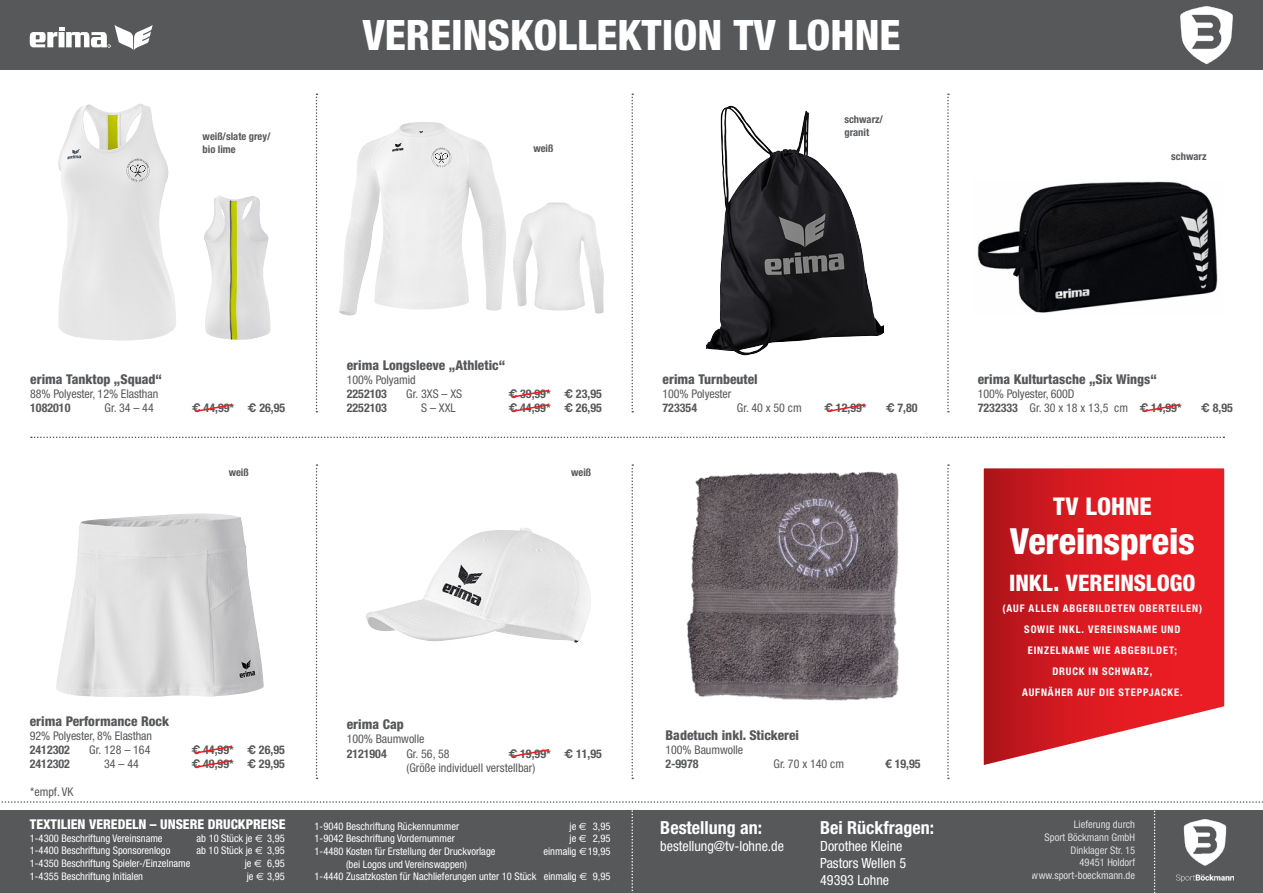
<style>
.page{position:relative;width:1263px;height:893px;background:#fff}
.page>*{position:absolute;margin:0;border:0;box-sizing:border-box;transform-origin:0 0}
.t1{font:800 condensed 42px "Helvetica Neue LT Std";color:#fff}
.t2{font:800 condensed 36px "Helvetica Neue LT Std";letter-spacing:-.005em;color:#fff}
.t3{font:800 condensed 24.45px "Helvetica Neue LT Std";color:#fff}
.t4{font:800 condensed 22.8px "Helvetica Neue LT Std";color:#fff}
.t5{font:700 condensed 18px "Helvetica Neue LT Std";color:#fff}
.t6{font:condensed 14.1px/17px "Helvetica Neue LT Std";color:#fff}
.t7{font:800 condensed 13.5px "Helvetica Neue LT Std";color:#57585a}
.t8{font:800 condensed 13.5px "Helvetica Neue LT Std";color:#fff}
.t9{font:condensed 12px/14.2px "Helvetica Neue LT Std";letter-spacing:-.005em;color:#57585a}
.t10{font:700 condensed 12px "Helvetica Neue LT Std";color:#57585a}
.t11{font:condensed 10.5px/12.6px "Helvetica Neue LT Std";color:#fff}
.t12{font:700 condensed 10.5px/21px "Helvetica Neue LT Std";letter-spacing:.08em;color:#fff;text-align:center}
.t13{font:700 condensed 10.5px/12.8px "Helvetica Neue LT Std";color:#57585a}
.s1{font-family:"Helvetica";font-stretch:normal}
.s2{font-family:"Euro Sans";font-stretch:normal}
.s3{font-family:"Helvetica";font-weight:700;font-stretch:normal}
.s4{font-weight:700}
.s5{font-family:"Helvetica Neue";font-stretch:normal}
</style>
<div class="page">
<div style="left:0;top:0;width:1263px;height:69px;background:#57585a"></div>
<svg style="left:31px;top:437px;width:1193px;height:1px"></svg>
<img style="left:706px;top:106px;width:178px;height:249px">
<img style="left:977px;top:181px;width:241px;height:132px">
<img style="left:204px;top:195px;width:67px;height:145px">
<img style="left:513px;top:202px;width:40px;height:104px">
<img style="left:56px;top:513px;width:208px;height:184px">
<img style="left:366px;top:528px;width:225px;height:115px">
<img style="left:58px;top:104px;width:118px;height:237px">
<svg style="left:127px;top:159px;width:22px;height:23px"></svg>
<img style="left:686px;top:471px;width:213px;height:230px">
<svg style="left:30px;top:25px;width:123px;height:25px"></svg>
<svg style="left:316px;top:94px;width:1px;height:318px"></svg>
<svg style="left:316px;top:464px;width:1px;height:315px"></svg>
<svg style="left:631px;top:94px;width:2px;height:318px"></svg>
<svg style="left:631px;top:464px;width:2px;height:315px"></svg>
<svg style="left:947px;top:94px;width:2px;height:318px"></svg>
<svg style="left:947px;top:464px;width:2px;height:315px"></svg>
<svg style="left:0;top:801px;width:1263px;height:92px;background:#676769"></svg>
<img style="left:1176px;top:820px;width:57px;height:61px">
<img style="left:1180px;top:6px;width:53px;height:59px">
<svg style="left:195px;top:404px;width:38px;height:8px"></svg>
<svg style="left:828px;top:404px;width:37px;height:8px"></svg>
<svg style="left:512px;top:389px;width:37px;height:23px"></svg>
<svg style="left:195px;top:745px;width:37px;height:23px"></svg>
<svg style="left:512px;top:749px;width:37px;height:8px"></svg>
<img style="left:339px;top:122px;width:89px;height:193px">
<svg style="left:432px;top:148px;width:19px;height:19px"></svg>
<svg style="left:983px;top:468px;width:242px;height:297px;background:#da3238"></svg>
<svg style="left:1143px;top:404px;width:37px;height:8px"></svg>
<h1 class="t1" style="left:362px;top:9px;width:540px">VEREINSKOLLEKTION TV LOHNE</h1>
<p class="t13" style="left:203px;top:130px;width:69px">weiß/slate grey/ bio lime</p>
<p class="t13" style="left:533px;top:142px;width:22px">weiß</p>
<p class="t13" style="left:844px;top:113px;width:40px">schwarz/ granit</p>
<p class="t13" style="left:1171px;top:149px;width:37px">schwarz</p>
<p class="t7" style="left:30px;top:371px;width:133px">erima Tanktop „Squad“</p>
<p class="t9" style="left:30px;top:387px;width:130px">88% Polyester, 12% Elasthan</p>
<p class="t10" style="left:30px;top:401px;width:42px">1082010</p>
<p class="t9" style="left:105px;top:401px;width:51px">Gr. 34 – 44</p>
<p class="t10" style="left:192px;top:401px;width:95px"><span class="s1">€</span> 44,99* <span class="s1">€</span> 26,95</p>
<p class="t7" style="left:347px;top:357px;width:160px">erima Longsleeve „Athletic“</p>
<p class="t9" style="left:347px;top:372px;width:70px">100% Polyamid</p>
<p class="t10" style="left:347px;top:387px;width:42px">2252103</p>
<p class="t9" style="left:406px;top:387px;width:57px">Gr. 3XS – XS</p>
<p class="t10" style="left:508px;top:387px;width:95px"><span class="s1">€</span> 39,99* <span class="s1">€</span> 23,95</p>
<p class="t10" style="left:347px;top:401px;width:42px">2252103</p>
<p class="t9" style="left:421px;top:401px;width:36px">S – XXL</p>
<p class="t10" style="left:508px;top:401px;width:95px"><span class="s1">€</span> 44,99* <span class="s1">€</span> 26,95</p>
<p class="t13" style="left:229px;top:465px;width:22px">weiß</p>
<p class="t13" style="left:571px;top:465px;width:22px">weiß</p>
<p class="t7" style="left:30px;top:712px;width:141px">erima Performance Rock</p>
<p class="t9" style="left:30px;top:728px;width:124px">92% Polyester, 8% Elasthan</p>
<p class="t10" style="left:30px;top:743px;width:42px">2412302</p>
<p class="t9" style="left:89px;top:743px;width:63px">Gr. 128 – 164</p>
<p class="t10" style="left:191px;top:743px;width:95px"><span class="s1">€</span> 44,99* <span class="s1">€</span> 26,95</p>
<p class="t10" style="left:30px;top:757px;width:42px">2412302</p>
<p class="t9" style="left:104px;top:757px;width:36px">34 – 44</p>
<p class="t10" style="left:191px;top:757px;width:95px"><span class="s1">€</span> 49,99* <span class="s1">€</span> 29,95</p>
<p class="t9" style="left:30px;top:785px;width:45px">*empf. VK</p>
<p class="t8" style="left:30px;top:816px;width:257px">TEXTILIEN VEREDELN – UNSERE DRUCKPREISE</p>
<p class="t11" style="left:30px;top:832px;width:134px">1-4300 Beschriftung Vereinsname</p>
<p class="t11" style="left:197px;top:832px;width:90px">ab 10 Stück je <span class="s2">#</span> 3,95</p>
<p class="t11" style="left:30px;top:844px;width:142px">1-4400 Beschriftung Sponsorenlogo</p>
<p class="t11" style="left:197px;top:844px;width:90px">ab 10 Stück je <span class="s2">#</span> 3,95</p>
<p class="t11" style="left:30px;top:857px;width:162px">1-4350 Beschriftung Spieler-/Einzelname</p>
<p class="t11" style="left:245px;top:857px;width:41px">je <span class="s2">#</span> 6,95</p>
<p class="t11" style="left:30px;top:870px;width:115px">1-4355 Beschriftung lnitialen</p>
<p class="t11" style="left:247px;top:870px;width:40px">je <span class="s2">#</span> 3,95</p>
<p class="t7" style="left:347px;top:716px;width:59px">erima Cap</p>
<p class="t9" style="left:347px;top:732px;width:79px">100% Baumwolle</p>
<p class="t10" style="left:347px;top:746px;width:41px">2121904</p>
<p class="t9" style="left:406px;top:746px;width:45px">Gr. 56, 58</p>
<p class="t9" style="left:407px;top:746px;width:197px;text-indent:102px"><span class="s3">€</span> <span class="s4">19,99*</span> <span class="s3">€</span> <span class="s4">11,95 </span>(Größe individuell verstellbar)</p>
<p class="t11" style="left:315px;top:820px;width:146px">1-9040 Beschriftung Rückennummer</p>
<p class="t11" style="left:570px;top:820px;width:42px">je <span class="s2">#</span> 3,95</p>
<p class="t11" style="left:315px;top:832px;width:142px">1-9042 Beschriftung Vordernummer</p>
<p class="t11" style="left:570px;top:832px;width:42px">je <span class="s2">#</span> 2,95</p>
<p class="t11" style="left:315px;top:845px;width:182px">1-4480 Kosten für Erstellung der Druckvorlage</p>
<p class="t11" style="left:543px;top:845px;width:68px">einmalig <span class="s2">#</span>19,95</p>
<p class="t11" style="left:315px;top:857px;width:297px;text-indent:32px">(bei Logos und Vereinswappen)<br>1-4440 Zusatzkosten für Nachlieferungen unter 10 Stück einmalig <span class="s2">#</span> 9,95</p>
<p class="t7" style="left:662px;top:371px;width:97px">erima Turnbeutel</p>
<p class="t9" style="left:662px;top:387px;width:70px">100% Polyester</p>
<p class="t10" style="left:662px;top:401px;width:36px">723354</p>
<p class="t9" style="left:737px;top:401px;width:66px">Gr. 40 x 50 cm</p>
<p class="t10" style="left:824px;top:401px;width:44px"><span class="s1">€</span> 12,99*</p>
<p class="t10" style="left:886px;top:401px;width:33px"><span class="s1">€</span> 7,80</p>
<p class="t7" style="left:665px;top:727px;width:135px">Badetuch inkl. Stickerei</p>
<p class="t9" style="left:665px;top:743px;width:79px">100% Baumwolle</p>
<p class="t10" style="left:665px;top:757px;width:34px">2-9978</p>
<p class="t9" style="left:773px;top:757px;width:72px">Gr. 70 x 140 cm</p>
<p class="t10" style="left:885px;top:757px;width:37px"><span class="s5">€</span> 19,95</p>
<h3 class="t5" style="left:660px;top:817px;width:103px">Bestellung an:</h3>
<h3 class="t6" style="left:660px;top:837px;width:125px">bestellung@tv-lohne.de</h3>
<h3 class="t5" style="left:820px;top:817px;width:115px">Bei Rückfragen:</h3>
<h3 class="t6" style="left:820px;top:837px;width:87px">Dorothee Kleine<br>Pastors Wellen 5<br>49393 Lohne</h3>
<p class="t7" style="left:978px;top:371px;width:181px">erima Kulturtasche „Six Wings“</p>
<p class="t9" style="left:978px;top:387px;width:205px">100% Polyester, 600D<br><span class="s4">7232333</span> Gr. 30 x 18 x 13,5 cm <span class="s3">€</span> <span class="s4">14,99*</span></p>
<p class="t10" style="left:1201px;top:401px;width:33px"><span class="s1">€</span> 8,95</p>
<h3 class="t3" style="left:1053px;top:491px;width:100px">TV LOHNE</h3>
<h2 class="t2" style="left:1010px;top:519px;width:186px">Vereinspreis</h2>
<h3 class="t4" style="left:1009px;top:568px;width:188px">INKL. VEREINSLOGO</h3>
<p class="t12" style="left:1003px;top:597px;width:201px">(AUF ALLEN ABGEBILDETEN OBERTEILEN)<br>SOWIE INKL. VEREINSNAME UND<br>EINZELNAME WIE ABGEBILDET;<br>DRUCK IN SCHWARZ,<br>AUFNÄHER AUF DIE STEPPJACKE.</p>
<p class="t11" style="left:1032px;top:818px;width:105px;text-align:right">Lieferung durch<br>Sport Böckmann GmbH<br>Dinklager Str. 15<br>49451 Holdorf www.sport-boeckmann.de</p>
</div>
